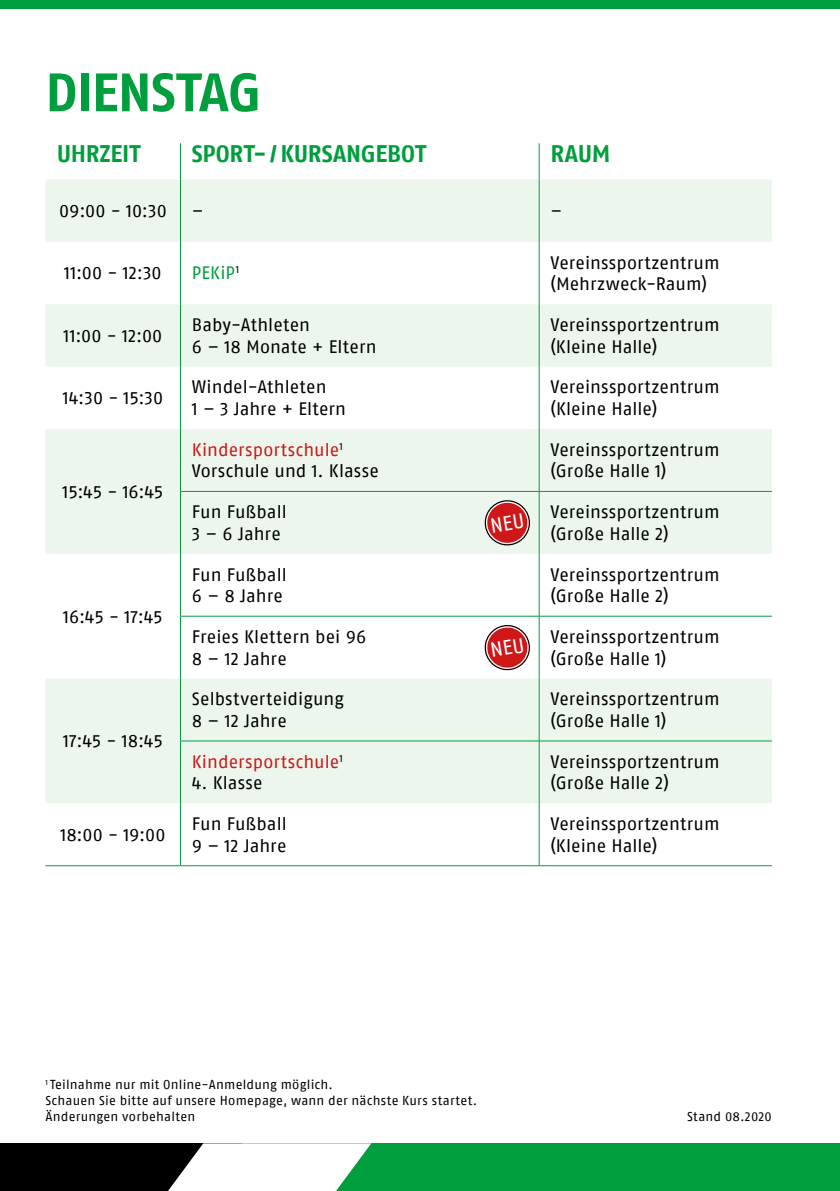
<style>
.page{position:relative;width:840px;height:1191px;background:#fff}
.page>*{position:absolute;margin:0;border:0;box-sizing:border-box;transform-origin:0 0}
.t1{font:54px "Fago No Bold Lf";letter-spacing:-.02em;color:#009e3d}
.t2{font:24px "Fago No Bold Lf";letter-spacing:-.005em;color:#009e3d}
.t3{font:18px/21.6px "Fago No Regular LF";letter-spacing:.005em;color:#000}
.t4{font:18px "Fago No Regular LF";letter-spacing:.005em;color:#cd1719}
.t5{font:18px "Fago No Regular LF";letter-spacing:.005em;color:#009e3d}
.t6{font:13px/15.6px "Fago No Regular LF";letter-spacing:.015em;color:#000}
.s1{color:#cd1719}
</style>
<div class="page">
<div style="left:45px;top:179px;width:726px;height:63px;background:#edf6ed"></div>
<svg style="left:45px;top:304px;width:726px;height:499px;fill:#edf6ed"></svg>
<hr style="left:180px;top:179px;width:1px;height:63px;background:#009e3d">
<hr style="left:538px;top:179px;width:1px;height:63px;background:#009e3d">
<hr style="left:180px;top:242px;width:1px;height:62px;background:#009e3d">
<hr style="left:538px;top:242px;width:1px;height:62px;background:#009e3d">
<hr style="left:180px;top:367px;width:1px;height:62px;background:#009e3d">
<hr style="left:538px;top:367px;width:1px;height:62px;background:#009e3d">
<hr style="left:180px;top:492px;width:1px;height:62px;background:#009e3d">
<hr style="left:538px;top:492px;width:1px;height:62px;background:#009e3d">
<hr style="left:180px;top:554px;width:1px;height:62px;background:#009e3d">
<hr style="left:538px;top:554px;width:1px;height:62px;background:#009e3d">
<hr style="left:180px;top:304px;width:1px;height:63px;background:#009e3d">
<hr style="left:538px;top:304px;width:1px;height:63px;background:#009e3d">
<hr style="left:180px;top:429px;width:1px;height:62px;background:#009e3d">
<hr style="left:538px;top:429px;width:1px;height:62px;background:#009e3d">
<hr style="left:180px;top:616px;width:1px;height:62px;background:#009e3d">
<hr style="left:538px;top:616px;width:1px;height:62px;background:#009e3d">
<hr style="left:180px;top:678px;width:1px;height:62px;background:#009e3d">
<hr style="left:538px;top:678px;width:1px;height:62px;background:#009e3d">
<hr style="left:180px;top:741px;width:1px;height:62px;background:#009e3d">
<hr style="left:538px;top:741px;width:1px;height:62px;background:#009e3d">
<hr style="left:180px;top:803px;width:1px;height:62px;background:#009e3d">
<hr style="left:538px;top:803px;width:1px;height:62px;background:#009e3d">
<hr style="left:180px;top:143px;width:1px;height:36px;background:#009e3d">
<hr style="left:538px;top:143px;width:1px;height:36px;background:#009e3d">
<hr style="left:45px;top:865px;width:135px;height:1px;background:#009e3d">
<hr style="left:180px;top:865px;width:359px;height:1px;background:#009e3d">
<hr style="left:539px;top:865px;width:232px;height:1px;background:#009e3d">
<hr style="left:180px;top:491px;width:359px;height:1px;background:#009e3d">
<hr style="left:539px;top:491px;width:232px;height:1px;background:#009e3d">
<hr style="left:180px;top:616px;width:359px;height:1px;background:#009e3d">
<hr style="left:539px;top:616px;width:232px;height:1px;background:#009e3d">
<hr style="left:180px;top:740px;width:359px;height:1px;background:#009e3d">
<hr style="left:539px;top:740px;width:232px;height:1px;background:#009e3d">
<div style="left:0;top:0;width:839px;height:9px;background:#009e3d"></div>
<div style="left:220px;top:1143px;width:619px;height:48px;background:#009e3d"></div>
<div style="left:0;top:1143px;width:242px;height:48px;background:#000"></div>
<svg style="left:168px;top:1143px;width:203px;height:48px"></svg>
<svg style="left:481px;top:497px;width:51px;height:50px;background:#cf7774"></svg>
<svg style="left:481px;top:622px;width:51px;height:49px"></svg>
<h1 class="t1" style="left:45px;top:61px;width:217px">DIENSTAG</h1>
<h2 class="t2" style="left:57px;top:140px;width:85px">UHRZEIT</h2>
<h2 class="t2" style="left:192px;top:140px;width:236px">SPORT-/KURSANGEBOT</h2>
<h2 class="t2" style="left:550px;top:140px;width:61px">RAUM</h2>
<p class="t3" style="left:59px;top:200px;width:109px">09:00 - 10:30</p>
<p class="t3" style="left:192px;top:200px;width:13px">–</p>
<p class="t3" style="left:550px;top:200px;width:13px">–</p>
<p class="t3" style="left:64px;top:262px;width:99px">11:00 - 12:30</p>
<p class="t5" style="left:192px;top:263px;width:49px">PEKiP<sup>1</sup></p>
<p class="t3" style="left:550px;top:251px;width:170px">Vereinssportzentrum (Mehrzweck-Raum)</p>
<p class="t3" style="left:63px;top:324px;width:100px">11:00 - 12:00</p>
<p class="t3" style="left:192px;top:314px;width:186px">Baby-Athleten<br>6 – 18 Monate + Eltern</p>
<p class="t3" style="left:550px;top:314px;width:170px">Vereinssportzentrum (Kleine Halle)</p>
<p class="t3" style="left:63px;top:387px;width:102px">14:30 - 15:30</p>
<p class="t3" style="left:192px;top:376px;width:156px">Windel-Athleten<br>1 – 3 Jahre + Eltern</p>
<p class="t3" style="left:550px;top:376px;width:170px">Vereinssportzentrum (Kleine Halle)</p>
<p class="t3" style="left:63px;top:480px;width:102px">15:45 - 16:45</p>
<p class="t3" style="left:63px;top:605px;width:101px">16:45 - 17:45</p>
<p class="t3" style="left:63px;top:730px;width:101px">17:45 - 18:45</p>
<p class="t3" style="left:192px;top:438px;width:188px"><span class="s1">Kindersportschule</span><sup>1<br></sup>Vorschule und 1. Klasse</p>
<p class="t3" style="left:550px;top:438px;width:170px">Vereinssportzentrum (Große Halle 1)</p>
<p class="t3" style="left:192px;top:501px;width:96px">Fun Fußball<br>3 – 6 Jahre</p>
<p class="t3" style="left:550px;top:501px;width:170px">Vereinssportzentrum (Große Halle 2)</p>
<p class="t3" style="left:192px;top:563px;width:96px">Fun Fußball<br>6 – 8 Jahre</p>
<p class="t3" style="left:550px;top:563px;width:170px">Vereinssportzentrum (Große Halle 2)</p>
<p class="t3" style="left:192px;top:625px;width:176px">Freies Klettern bei 96<br>8 – 12 Jahre</p>
<p class="t3" style="left:550px;top:625px;width:170px">Vereinssportzentrum (Große Halle 1)</p>
<p class="t3" style="left:192px;top:688px;width:153px">Selbstverteidigung<br>8 – 12 Jahre</p>
<p class="t3" style="left:550px;top:688px;width:170px">Vereinssportzentrum (Große Halle 1)</p>
<p class="t4" style="left:192px;top:751px;width:152px">Kindersportschule<sup>1</sup></p>
<p class="t3" style="left:192px;top:772px;width:72px">4. Klasse</p>
<p class="t3" style="left:550px;top:750px;width:170px">Vereinssportzentrum (Große Halle 2)</p>
<p class="t3" style="left:60px;top:823px;width:106px">18:00 - 19:00</p>
<p class="t3" style="left:192px;top:813px;width:96px">Fun Fußball<br>9 – 12 Jahre</p>
<p class="t3" style="left:550px;top:813px;width:170px">Vereinssportzentrum (Kleine Halle)</p>
<p class="t6" style="left:45px;top:1077px;width:433px"><sup>1</sup> Teilnahme nur mit Online-Anmeldung möglich.<br>Schauen Sie bitte auf unsere Homepage, wann der nächste Kurs startet.<br>Änderungen vorbehalten</p>
<p class="t6" style="left:686px;top:1108px;width:86px">Stand 08.2020</p>
</div>
